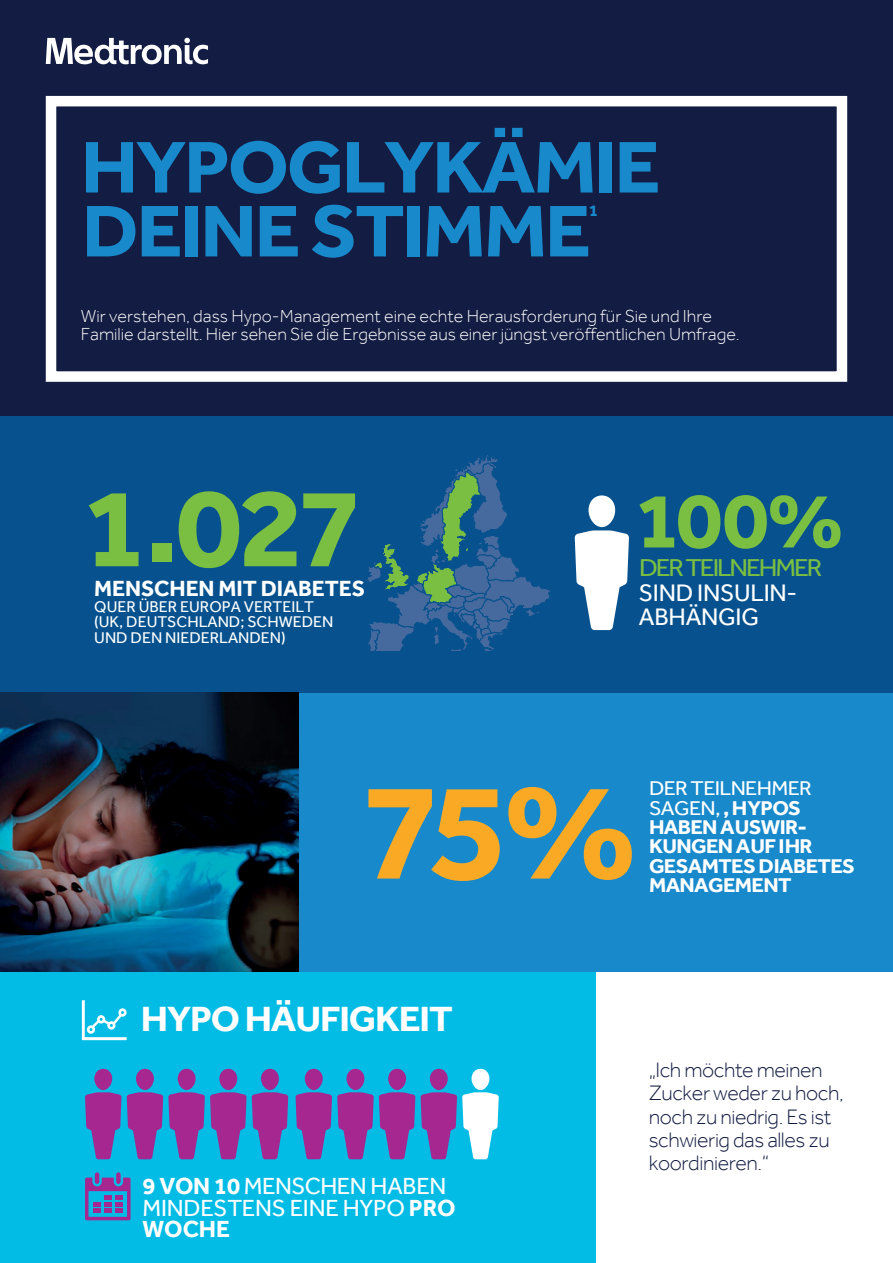
<style>
.page{position:relative;width:893px;height:1263px;background:#fff}
.page>*{position:absolute;margin:0;border:0;box-sizing:border-box;transform-origin:0 0}
.t1{font:700 141.75px "Effra";color:#faa925;scale:1.05 1}
.t2{font:700 115.65px "Effra";color:#7abe42;scale:1.05 1}
.t3{font:700 80.85px "Effra";color:#7abe42;scale:1.05 1}
.t4{font:700 75.6px/63.9px "Effra";letter-spacing:-.03em;color:#1889cb;scale:1.05 1}
.t5{font:700 36px "Effra";letter-spacing:-.03em;color:#fff;scale:1.05 1}
.t6{font:25.05px "Effra";letter-spacing:-.08em;color:#7abe42;scale:1.05 1}
.t7{font:24.6px/24.5px "Effra";letter-spacing:-.01em;color:#fff}
.t8{font:24px/21.9px "Effra";letter-spacing:-.01em;color:#fff}
.t9{font:700 22.5px "Effra";letter-spacing:-.005em;color:#fff}
.t10{font:300 21.45px/23.4px "Effra";letter-spacing:-.02em;color:#131c42}
.t11{font:700 20.4px/19.4px "Effra";letter-spacing:-.03em;color:#fff;scale:1.05 1}
.t12{font:300 18px/18.5px "Effra";color:#fff}
.t13{font:700 16.65px "Effra";color:#1889cb;scale:1.05 1}
.t14{font:15.9px/15.8px "Effra";color:#fff}
.s1{font-weight:400}
.s2{font-weight:700}
</style>
<div class="page">
<div style="left:0;top:0;width:893px;height:953px;background:#131c42"></div>
<div style="left:0;top:953px;width:595px;height:310px;background:#02bce5"></div>
<svg style="left:85px;top:1069px;width:203px;height:90px"></svg>
<svg style="left:295px;top:1069px;width:120px;height:90px"></svg>
<svg style="left:421px;top:1069px;width:78px;height:90px"></svg>
<svg style="left:95px;top:1172px;width:4px;height:12px"></svg>
<div style="left:116px;top:1172px;width:5px;height:12px;background:#a62790;border-radius:2px"></div>
<svg style="left:85px;top:1177px;width:46px;height:43px"></svg>
<div style="left:93px;top:1208px;width:8px;height:5px;background:#a62790"></div>
<div style="left:104px;top:1208px;width:8px;height:5px;background:#a62790"></div>
<div style="left:115px;top:1208px;width:8px;height:5px;background:#a62790"></div>
<div style="left:46px;top:96px;width:801px;height:286px;border:10px solid #fff"></div>
<svg style="left:46px;top:38px;width:162px;height:26px"></svg>
<svg style="left:82px;top:1000px;width:45px;height:40px"></svg>
<div style="left:0;top:417px;width:893px;height:276px;background:#07528e"></div>
<div style="left:0;top:693px;width:893px;height:279px;background:#1889cb"></div>
<svg style="left:575px;top:495px;width:54px;height:135px"></svg>
<svg style="left:367px;top:455px;width:183px;height:196px"></svg>
<img style="left:0;top:693px;width:298px;height:279px">
<h3 class="t4" style="left:81px;top:134px;width:554px">HYPOGLYKÄMIE<br>DEINE STIMME</h3>
<p class="t13" style="left:589px;top:200px;width:11px">1</p>
<p class="t12" style="left:81px;top:307px;width:661px">Wir verstehen, dass Hypo-Management eine echte Herausforderung für Sie und Ihre<br>Familie darstellt. Hier sehen Sie die Ergebnisse aus einer jüngst veröffentlichen Umfrage.</p>
<h2 class="t2" style="left:82px;top:457px;width:269px">1.027</h2>
<p class="t9" style="left:94px;top:574px;width:272px">MENSCHEN MIT DIABETES</p>
<p class="t14" style="left:94px;top:598px;width:241px">QUER ÜBER EUROPA VERTEILT (UK, DEUTSCHLAND; SCHWEDEN<br>UND DEN NIEDERLANDEN)</p>
<h3 class="t3" style="left:635px;top:471px;width:202px">100%</h3>
<h3 class="t6" style="left:639px;top:553px;width:176px">DER TEILNEHMER</h3>
<h3 class="t7" style="left:639px;top:580px;width:160px">SIND INSULIN-<br>ABHÄNGIG</h3>
<h1 class="t1" style="left:361px;top:745px;width:267px">75%</h1>
<p class="t11" style="left:649px;top:778px;width:198px"><span class="s1">DER TEILNEHMER<br>SAGEN,</span>, HYPOS<br>HABEN AUSWIR-<br>KUNGEN AUF IHR<br>GESAMTES DIABETES</p>
<p class="t11" style="left:649px;top:875px;width:137px">MANAGEMENT</p>
<h3 class="t5" style="left:141px;top:997px;width:299px">HYPO HÄUFIGKEIT</h3>
<h3 class="t8" style="left:143px;top:1174px;width:315px"><span class="s2">9 VON 10</span> MENSCHEN HABEN<br>MINDESTENS EINE HYPO <span class="s2">PRO<br>WOCHE</span></h3>
<p class="t10" style="left:649px;top:1058px;width:197px">„Ich möchte meinen<br>Zucker weder zu hoch, noch zu niedrig. Es ist schwierig das alles zu koordinieren.“</p>
</div>
